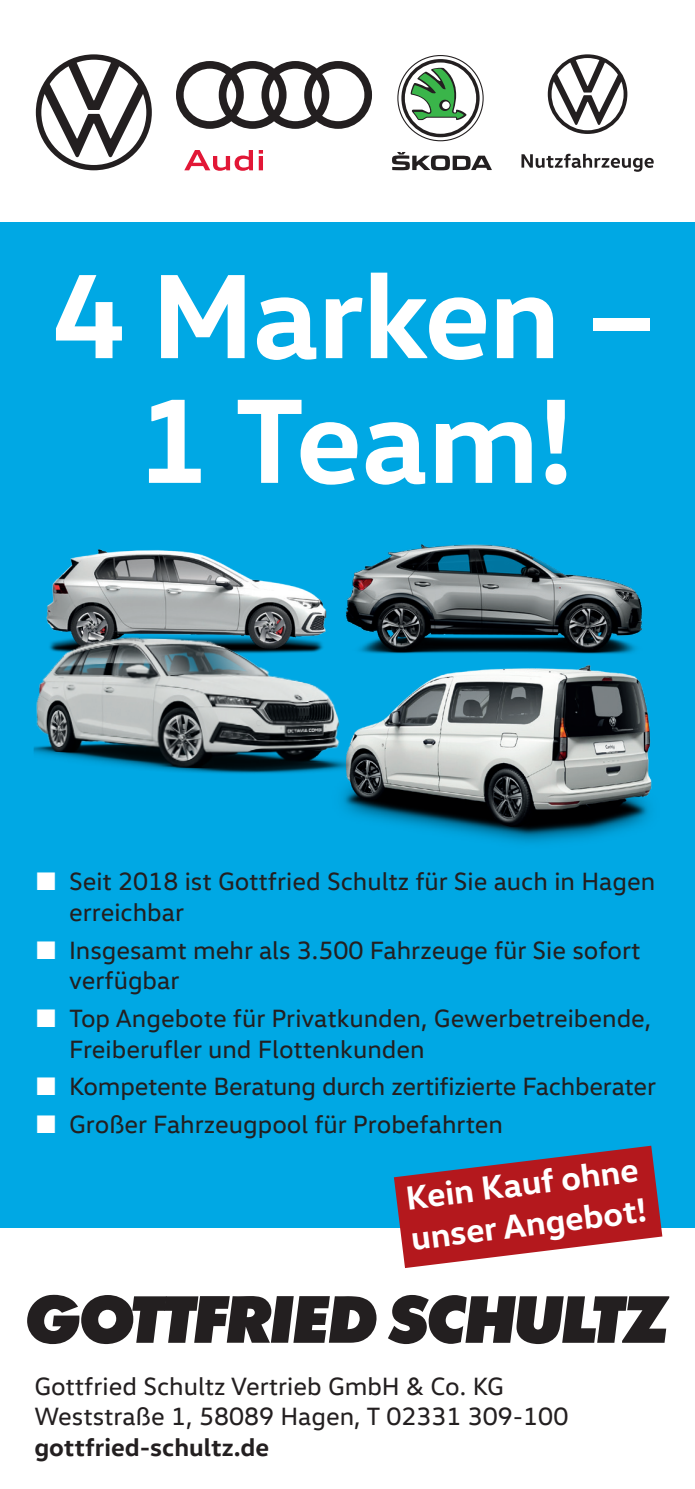
<style>
.page{position:relative;width:695px;height:1489px;background:#fff}
.page>*{position:absolute;margin:0;border:0;box-sizing:border-box;transform-origin:0 0}
.t1{font:700 122px/124.8px "VW Head";letter-spacing:-.01em;color:#fff;text-align:center}
.t2{font:700 34px/40.8px "VW Head";color:#fff}
.t3{font:25.5px/30.5px "VW Head";color:#231f20}
.s1{color:#fff}
.s2{font-weight:700}
</style>
<div class="page">
<div style="left:0;top:222px;width:694px;height:1005px;background:#00a8e4"></div>
<svg style="left:184px;top:150px;width:69px;height:20px"></svg>
<svg style="left:259px;top:150px;width:4px;height:4px"></svg>
<hr style="left:259px;top:156px;width:4px;height:14px;background:#e21736">
<svg style="left:176px;top:61px;width:196px;height:68px"></svg>
<svg style="left:36px;top:54px;width:116px;height:116px"></svg>
<svg style="left:397px;top:55px;width:86px;height:86px"></svg>
<svg style="left:398px;top:56px;width:84px;height:84px"></svg>
<svg style="left:401px;top:59px;width:78px;height:78px"></svg>
<div style="left:405px;top:62px;width:71px;height:72px;background:#fff;border-radius:50%"></div>
<svg style="left:410px;top:68px;width:56px;height:52px"></svg>
<svg style="left:439px;top:100px;width:11px;height:11px"></svg>
<div style="left:442px;top:101px;width:7px;height:8px;background:#fff;border-radius:50%"></div>
<svg style="left:392px;top:152px;width:99px;height:18px"></svg>
<svg style="left:521px;top:154px;width:132px;height:18px"></svg>
<svg style="left:547px;top:54px;width:80px;height:80px"></svg>
<svg style="left:394px;top:1145px;width:268px;height:122px"></svg>
<svg style="left:27px;top:1294px;width:349px;height:49px"></svg>
<svg style="left:388px;top:1295px;width:281px;height:48px"></svg>
<img style="left:46px;top:549px;width:277px;height:73px">
<img style="left:323px;top:544px;width:320px;height:110px">
<img style="left:344px;top:664px;width:308px;height:179px">
<img style="left:33px;top:622px;width:336px;height:184px">
<p class="t1" style="left:53px;top:248px;width:605px">4 Marken –<br>1 Team!</p>
<p class="t3" style="left:69px;top:865px;width:587px;text-indent:-33px"><span class="s1">■</span> Seit 2018 ist Gottfried Schultz für Sie auch in Hagen erreichbar</p>
<p class="t3" style="left:69px;top:933px;width:572px;text-indent:-33px"><span class="s1">■</span> Insgesamt mehr als 3.500 Fahrzeuge für Sie sofort verfügbar</p>
<p class="t3" style="left:69px;top:1002px;width:583px;text-indent:-33px"><span class="s1">■</span> Top Angebote für Privatkunden, Gewerbetreibende,<br>Freiberufler und Flottenkunden</p>
<p class="t3" style="left:37px;top:1070px;width:621px"><span class="s1">■</span> Kompetente Beratung durch zertifizierte Fachberater</p>
<p class="t3" style="left:37px;top:1108px;width:468px"><span class="s1">■</span> Großer Fahrzeugpool für Probefahrten</p>
<p class="t2" style="left:403px;top:1176px;width:238px;rotate:-7deg">Kein Kauf ohne unser Angebot!</p>
<p class="t3" style="left:34px;top:1369px;width:535px">Gottfried Schultz Vertrieb GmbH &amp; Co. KG<br>Weststraße 1, 58089 Hagen, T 02331 309-100 <span class="s2">gottfried-schultz.de</span></p>
</div>
